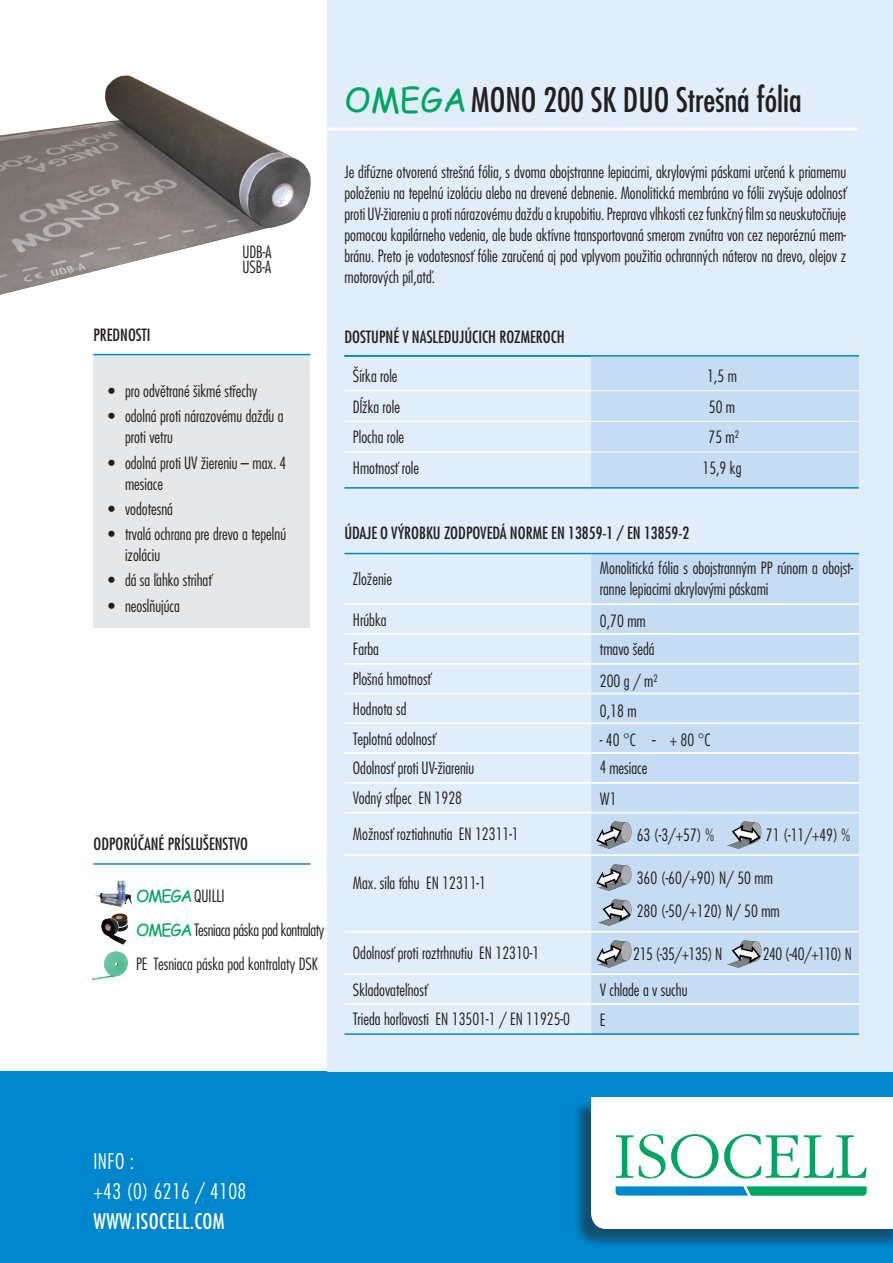
<style>
.page{position:relative;width:893px;height:1263px;background:#fff}
.page>*{position:absolute;margin:0;border:0;box-sizing:border-box;transform-origin:0 0}
.t1{font:500 condensed 33px "Futura LT Pro";color:#231f20}
.t2{font:300 condensed 21px/30px "Futura LT Pro";letter-spacing:.02em;color:#fff}
.t3{font:500 condensed 21px "Futura LT Pro";letter-spacing:.02em;color:#fff}
.t4{font:300 condensed 16.5px/21px "Futura LT Pro";color:#231f20}
.t5{font:500 condensed 16.5px "Futura LT Pro";color:#231f20}
.s1{font-family:"Comic Sans MS";font-weight:400;font-stretch:normal;color:#00a660}
</style>
<div class="page">
<div style="left:0;top:1071px;width:893px;height:192px;background:#0086cc"></div>
<div style="left:327px;top:0;width:566px;height:1071px;background:#e1edf8"></div>
<hr style="left:327px;top:128px;width:530px;height:3px;background:#fff">
<div style="left:591px;top:357px;width:268px;height:130px;background:#c6dcf2"></div>
<hr style="left:591px;top:390px;width:268px;height:1px;background:#fff">
<hr style="left:591px;top:421px;width:268px;height:1px;background:#fff">
<hr style="left:591px;top:452px;width:268px;height:1px;background:#fff">
<hr style="left:591px;top:355px;width:268px;height:2px;background:#0086cc">
<hr style="left:344px;top:487px;width:247px;height:2px;background:#0086cc">
<hr style="left:591px;top:487px;width:268px;height:2px;background:#0086cc">
<div style="left:591px;top:554px;width:268px;height:479px;background:#c6dcf2"></div>
<hr style="left:344px;top:604px;width:247px;height:1px;background:#fff">
<hr style="left:591px;top:604px;width:268px;height:1px;background:#fff">
<hr style="left:344px;top:634px;width:247px;height:1px;background:#fff">
<hr style="left:591px;top:634px;width:268px;height:1px;background:#fff">
<hr style="left:344px;top:664px;width:247px;height:1px;background:#fff">
<hr style="left:591px;top:664px;width:268px;height:1px;background:#fff">
<hr style="left:344px;top:723px;width:247px;height:1px;background:#fff">
<hr style="left:591px;top:723px;width:268px;height:1px;background:#fff">
<hr style="left:344px;top:753px;width:247px;height:1px;background:#fff">
<hr style="left:591px;top:753px;width:268px;height:1px;background:#fff">
<hr style="left:344px;top:783px;width:247px;height:1px;background:#fff">
<hr style="left:591px;top:783px;width:268px;height:1px;background:#fff">
<hr style="left:344px;top:813px;width:247px;height:1px;background:#fff">
<hr style="left:591px;top:813px;width:268px;height:1px;background:#fff">
<hr style="left:344px;top:855px;width:247px;height:1px;background:#fff">
<hr style="left:591px;top:855px;width:268px;height:1px;background:#fff">
<hr style="left:344px;top:932px;width:247px;height:1px;background:#fff">
<hr style="left:591px;top:932px;width:268px;height:1px;background:#fff">
<hr style="left:344px;top:974px;width:247px;height:1px;background:#fff">
<hr style="left:591px;top:974px;width:268px;height:1px;background:#fff">
<hr style="left:344px;top:1004px;width:247px;height:1px;background:#fff">
<hr style="left:591px;top:1004px;width:268px;height:1px;background:#fff">
<hr style="left:344px;top:553px;width:247px;height:1px;background:#0086cc">
<hr style="left:591px;top:553px;width:268px;height:1px;background:#0086cc">
<hr style="left:344px;top:1033px;width:247px;height:2px;background:#0086cc">
<hr style="left:591px;top:1033px;width:268px;height:2px;background:#0086cc">
<img style="left:0;top:75px;width:311px;height:220px">
<img style="left:593px;top:821px;width:40px;height:30px">
<img style="left:723px;top:821px;width:39px;height:30px">
<img style="left:593px;top:940px;width:40px;height:30px">
<img style="left:723px;top:940px;width:39px;height:30px">
<img style="left:593px;top:863px;width:40px;height:31px">
<img style="left:593px;top:898px;width:40px;height:30px">
<img style="left:101px;top:913px;width:28px;height:32px">
<img style="left:94px;top:880px;width:38px;height:27px">
<img style="left:93px;top:951px;width:35px;height:29px">
<hr style="left:344px;top:390px;width:247px;height:1px;background:#fff">
<hr style="left:344px;top:421px;width:247px;height:1px;background:#fff">
<hr style="left:344px;top:452px;width:247px;height:1px;background:#fff">
<hr style="left:344px;top:355px;width:247px;height:2px;background:#0086cc">
<hr style="left:344px;top:603px;width:247px;height:1px;background:#fff">
<hr style="left:591px;top:603px;width:268px;height:1px;background:#fff">
<hr style="left:344px;top:633px;width:247px;height:1px;background:#fff">
<hr style="left:591px;top:633px;width:268px;height:1px;background:#fff">
<hr style="left:344px;top:663px;width:247px;height:1px;background:#fff">
<hr style="left:591px;top:663px;width:268px;height:1px;background:#fff">
<hr style="left:344px;top:693px;width:247px;height:1px;background:#fff">
<hr style="left:591px;top:693px;width:268px;height:1px;background:#fff">
<hr style="left:344px;top:722px;width:247px;height:1px;background:#fff">
<hr style="left:591px;top:722px;width:268px;height:1px;background:#fff">
<hr style="left:344px;top:752px;width:247px;height:1px;background:#fff">
<hr style="left:591px;top:752px;width:268px;height:1px;background:#fff">
<hr style="left:344px;top:782px;width:247px;height:1px;background:#fff">
<hr style="left:591px;top:782px;width:268px;height:1px;background:#fff">
<hr style="left:344px;top:812px;width:247px;height:1px;background:#fff">
<hr style="left:591px;top:812px;width:268px;height:1px;background:#fff">
<hr style="left:344px;top:854px;width:247px;height:1px;background:#fff">
<hr style="left:591px;top:854px;width:268px;height:1px;background:#fff">
<hr style="left:344px;top:931px;width:247px;height:1px;background:#fff">
<hr style="left:591px;top:931px;width:268px;height:1px;background:#fff">
<hr style="left:344px;top:973px;width:247px;height:1px;background:#fff">
<hr style="left:591px;top:973px;width:268px;height:1px;background:#fff">
<hr style="left:344px;top:1003px;width:247px;height:1px;background:#fff">
<hr style="left:591px;top:1003px;width:268px;height:1px;background:#fff">
<div style="left:94px;top:354px;width:216px;height:273px;background:#e6e7e9"></div>
<hr style="left:94px;top:354px;width:216px;height:1px;background:#0086cc">
<div style="left:573px;top:1100px;width:320px;height:148px;background:#231f20;opacity:.32"></div>
<svg style="left:591px;top:1097px;width:302px;height:132px;background:#dff2ee"></svg>
<hr style="left:94px;top:863px;width:216px;height:2px;background:#0086cc">
<p class="t5" style="left:94px;top:324px;width:41px">PREDNOSTI</p>
<p class="t4" style="left:242px;top:244px;width:31px;line-height:15px">UDB-A<br>USB-A</p>
<p class="t4" style="left:108px;top:380px;width:151px">• pro odvětrané šikmé střechy</p>
<p class="t4" style="left:125px;top:406px;width:160px;text-indent:-17px">• odolná proti nárazovému dažďu a proti vetru</p>
<p class="t4" style="left:125px;top:452px;width:163px;text-indent:-17px">• odolná proti UV žiereniu – max. 4 mesiace</p>
<p class="t4" style="left:108px;top:498px;width:67px">• vodotesná</p>
<p class="t4" style="left:125px;top:523px;width:163px;text-indent:-17px">• trvalá ochrana pre drevo a tepelnú izoláciu</p>
<p class="t4" style="left:108px;top:570px;width:105px">• dá sa ľahko strihať</p>
<p class="t4" style="left:108px;top:595px;width:73px">• neoslňujúca</p>
<p class="t5" style="left:94px;top:833px;width:156px">ODPORÚČANÉ PRÍSLUŠENSTVO</p>
<p class="t4" style="left:136px;top:879px;width:190px;line-height:33.8px"><span class="s1">OMEGA</span> QUILLI<br><span class="s1">OMEGA</span>Tesniaca páska pod kontralaty<br>PE Tesniaca páska pod kontralaty DSK</p>
<h1 class="t1" style="left:344px;top:77px;width:459px"><span class="s1">OMEGA</span>MONO 200 SK DUO STREŠNÁ FÓLIA</h1>
<p class="t4" style="left:344px;top:162px;width:503px;text-align:justify">Je difúzne otvorená strešná fólia, s dvoma obojstranne lepiacimi, akrylovými páskami určená k priamemu položeniu na tepelnú izoláciu alebo na drevené debnenie. Monolitická membrána vo fólii zvyšuje odolnosť proti UV-žiareniu a proti nárazovému dažďu a krupobitiu. Preprava vlhkosti cez funkčný film sa neuskutočňuje pomocou kapilárneho vedenia, ale bude aktívne transportovaná smerom zvnútra von cez neporéznú mem&shy;bránu. Preto je vodotesnosť fólie zaručená aj pod vplyvom použitia ochranných náterov na drevo, olejov z motorových píl,atď.</p>
<p class="t5" style="left:344px;top:325px;width:222px">DOSTUPNÉ V NASLEDUJÚCICH ROZMEROCH</p>
<p class="t4" style="left:353px;top:361px;width:68px;line-height:30.6px">Šírka role<br>Dĺžka role<br>Plocha role<br>Hmotnosť role</p>
<p class="t4" style="left:702px;top:361px;width:41px;line-height:30.6px;text-align:center">1,5 m<br>50 m<br>75 m²<br>15,9 kg</p>
<p class="t5" style="left:344px;top:521px;width:346px">ÚDAJE O VÝROBKU ZODPOVEDÁ NORME EN 13859-1 / EN 13859-2</p>
<p class="t4" style="left:353px;top:568px;width:41px">Zloženie</p>
<p class="t4" style="left:600px;top:558px;width:255px">Monolitická fólia s obojstranným PP rúnom a obojst&shy;ranne lepiacimi akrylovými páskami</p>
<p class="t4" style="left:353px;top:604px;width:35px;line-height:29.7px">Hrúbka<br>Farba</p>
<p class="t4" style="left:600px;top:611px;width:47px">0,70 mm</p>
<p class="t4" style="left:600px;top:639px;width:56px">tmavo šedá</p>
<p class="t4" style="left:353px;top:664px;width:123px;line-height:29.7px">Plošná hmotnosť<br>Hodnota sd<br>Teplotná odolnosť<br>Odolnosť proti UV-žiareniu<br>Vodný stĺpec EN 1928</p>
<p class="t4" style="left:353px;top:824px;width:167px">Možnosť roztiahnutia EN 12311-1</p>
<p class="t4" style="left:353px;top:873px;width:135px">Max. sila ťahu EN 12311-1</p>
<p class="t4" style="left:353px;top:935px;width:188px;line-height:36.2px">Odolnosť proti roztrhnutiu EN 12310-1<br>Skladovateľnosť</p>
<p class="t4" style="left:353px;top:1009px;width:219px">Trieda horľavosti EN 13501-1 / EN 11925-0</p>
<p class="t4" style="left:600px;top:666px;width:59px;line-height:29.7px">200 g / m²<br>0,18 m</p>
<p class="t4" style="left:600px;top:726px;width:112px;line-height:27.9px">- 40 °C - + 80 °C<br>4 mesiace</p>
<p class="t4" style="left:600px;top:788px;width:18px">W1</p>
<p class="t4" style="left:637px;top:824px;width:79px">63 (-3/+57) %</p>
<p class="t4" style="left:766px;top:824px;width:86px">71 (-11/+49) %</p>
<p class="t4" style="left:637px;top:861px;width:145px;line-height:33.8px">360 (-60/+90) N/ 50 mm<br>280 (-50/+120) N/ 50 mm</p>
<p class="t4" style="left:633px;top:943px;width:88px">215 (-35/+135) N</p>
<p class="t4" style="left:763px;top:943px;width:88px">240 (-40/+110) N</p>
<p class="t4" style="left:600px;top:979px;width:89px">V chlade a v suchu</p>
<p class="t4" style="left:600px;top:1009px;width:7px">E</p>
<p class="t2" style="left:94px;top:1146px;width:154px">Info :<br>+43 (0) 6216 / 4108</p>
<p class="t3" style="left:94px;top:1207px;width:133px">WWW.ISOCELL.COM</p>
</div>
